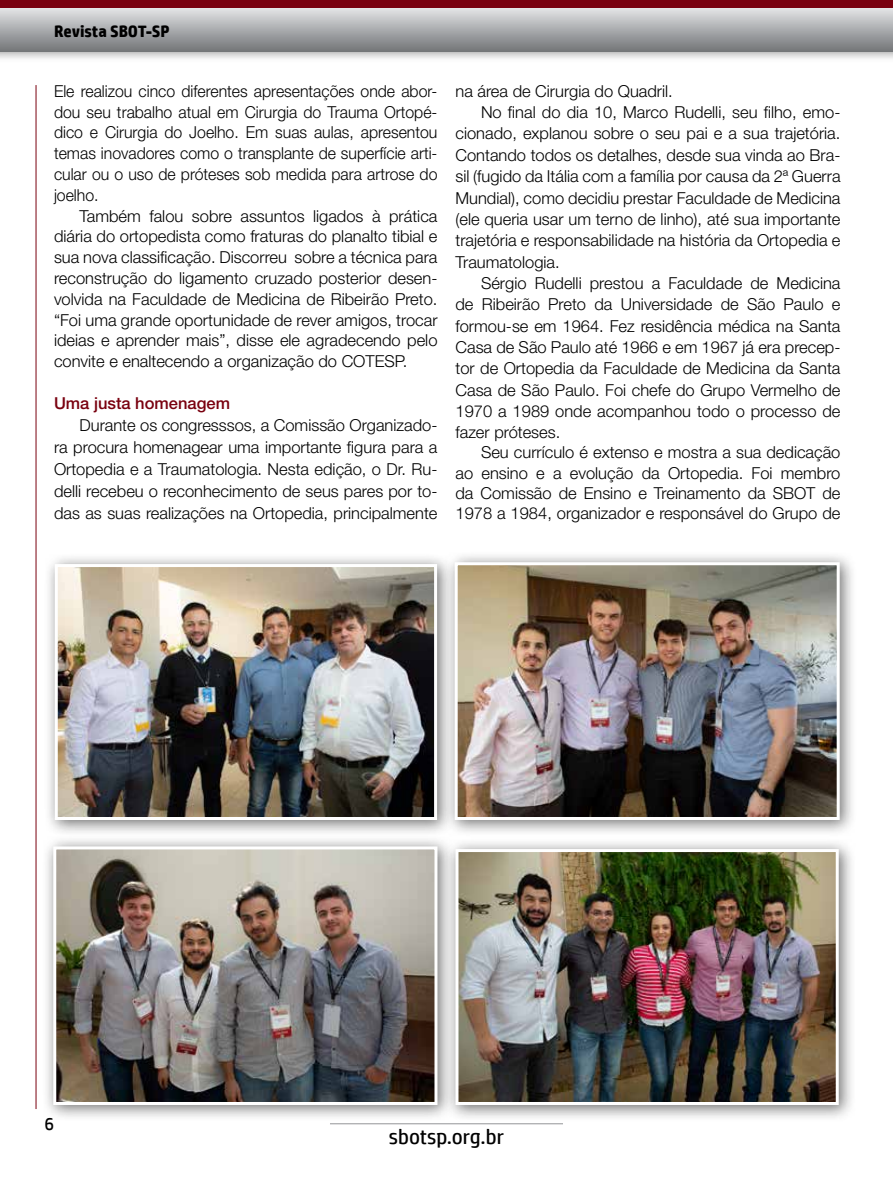
<style>
.page{position:relative;width:893px;height:1191px;background:#fff}
.page>*{position:absolute;margin:0;border:0;box-sizing:border-box;transform-origin:0 0}
.t1{font:21px "HP Simplified";color:#000}
.t2{font:18px "HP Simplified";color:#000}
.t3{font:300 16.5px/20.9px "Helvetica Neue LT Std";color:#000;text-align:justify}
.t4{font:300 16.5px/20.9px "Helvetica Neue LT Std";color:#000;text-align:justify;scale:.96 1}
.t5{font:500 16.5px "Helvetica Neue LT Std";color:#79000f}
.t6{font:700 16.5px "HP Simplified";color:#000}
</style>
<div class="page">
<hr style="left:330px;top:1123px;width:233px;height:1px;background:#939598">
<div style="left:0;top:0;width:893px;height:63px;background:#000;opacity:.35"></div>
<svg style="left:0;top:8px;width:893px;height:43px;background:#abadaf"></svg>
<div style="left:0;top:0;width:893px;height:8px;background:#79000f"></div>
<hr style="left:36px;top:85px;width:1px;height:1024px;background:#79000f">
<div style="left:43px;top:553px;width:411px;height:284px;background:#000;opacity:.55"></div>
<img style="left:59px;top:568px;width:374px;height:248px">
<div style="left:55px;top:564px;width:382px;height:256px;border:3px solid #fff"></div>
<div style="left:443px;top:551px;width:414px;height:286px;background:#000;opacity:.55"></div>
<img style="left:459px;top:566px;width:377px;height:250px">
<div style="left:455px;top:562px;width:385px;height:258px;border:3px solid #fff"></div>
<div style="left:42px;top:835px;width:413px;height:287px;background:#000;opacity:.55"></div>
<img style="left:57px;top:850px;width:376px;height:251px">
<div style="left:53px;top:846px;width:384px;height:259px;border:3px solid #fff"></div>
<div style="left:444px;top:837px;width:412px;height:284px;background:#000;opacity:.55"></div>
<img style="left:459px;top:853px;width:376px;height:248px">
<div style="left:455px;top:849px;width:384px;height:256px;border:3px solid #fff"></div>
<p class="t6" style="left:54px;top:21px;width:117px">Revista SBOT-SP</p>
<p class="t4" style="left:54px;top:80px;width:401px">Ele realizou cinco diferentes apresentações onde abor&shy;dou seu trabalho atual em Cirurgia do Trauma Ortopé&shy;dico e Cirurgia do Joelho. Em suas aulas, apresentou temas inovadores como o transplante de superfície arti&shy;cular ou o uso de próteses sob medida para artrose do joelho.</p>
<p class="t3" style="left:54px;top:205px;width:385px;text-indent:26px">Também falou sobre assuntos ligados à prática diária do ortopedista como fraturas do planalto tibial e sua nova classificação. Discorreu sobre a técnica para reconstrução do ligamento cruzado posterior desen&shy;volvida na Faculdade de Medicina de Ribeirão Preto. “Foi uma grande oportunidade de rever amigos, trocar ideias e aprender mais”, disse ele agradecendo pelo convite e enaltecendo a organização do COTESP.</p>
<p class="t5" style="left:54px;top:393px;width:178px">Uma justa homenagem</p>
<p class="t3" style="left:54px;top:413px;width:385px;line-height:22px;text-indent:26px">Durante os congresssos, a Comissão Organizado&shy;ra procura homenagear uma importante figura para a Ortopedia e a Traumatologia. Nesta edição, o Dr. Ru&shy;delli recebeu o reconhecimento de seus pares por to&shy;das as suas realizações na Ortopedia, principalmente</p>
<p class="t3" style="left:455px;top:80px;width:219px">na área de Cirurgia do Quadril.</p>
<p class="t3" style="left:481px;top:101px;width:361px">No final do dia 10, Marco Rudelli, seu filho, emo-</p>
<p class="t3" style="left:455px;top:123px;width:386px">cionado, explanou sobre o seu pai e a sua trajetória.</p>
<p class="t3" style="left:455px;top:144px;width:386px">Contando todos os detalhes, desde sua vinda ao Bra-</p>
<p class="t3" style="left:455px;top:165px;width:387px">sil (fugido da Itália com a família por causa da 2ª Guerra</p>
<p class="t3" style="left:455px;top:187px;width:386px">Mundial), como decidiu prestar Faculdade de Medicina</p>
<p class="t3" style="left:455px;top:208px;width:386px">(ele queria usar um terno de linho), até sua importante</p>
<p class="t3" style="left:455px;top:229px;width:386px">trajetória e responsabilidade na história da Ortopedia e</p>
<p class="t3" style="left:455px;top:251px;width:106px">Traumatologia.</p>
<p class="t3" style="left:481px;top:272px;width:361px">Sérgio Rudelli prestou a Faculdade de Medicina</p>
<p class="t3" style="left:455px;top:293px;width:386px">de Ribeirão Preto da Universidade de São Paulo e</p>
<p class="t3" style="left:455px;top:315px;width:386px">formou-se em 1964. Fez residência médica na Santa</p>
<p class="t3" style="left:455px;top:336px;width:387px">Casa de São Paulo até 1966 e em 1967 já era precep-</p>
<p class="t3" style="left:455px;top:357px;width:386px">tor de Ortopedia da Faculdade de Medicina da Santa</p>
<p class="t3" style="left:455px;top:379px;width:386px">Casa de São Paulo. Foi chefe do Grupo Vermelho de</p>
<p class="t3" style="left:455px;top:400px;width:387px">1970 a 1989 onde acompanhou todo o processo de</p>
<p class="t3" style="left:455px;top:421px;width:106px">fazer próteses.</p>
<p class="t3" style="left:481px;top:442px;width:361px">Seu currículo é extenso e mostra a sua dedicação</p>
<p class="t3" style="left:455px;top:462px;width:386px">ao ensino e a evolução da Ortopedia. Foi membro</p>
<p class="t3" style="left:455px;top:482px;width:386px">da Comissão de Ensino e Treinamento da SBOT de</p>
<p class="t3" style="left:455px;top:502px;width:386px">1978 a 1984, organizador e responsável do Grupo de</p>
<p class="t2" style="left:44px;top:1114px;width:11px">6</p>
<p class="t1" style="left:389px;top:1125px;width:117px">sbotsp.org.br</p>
</div>
